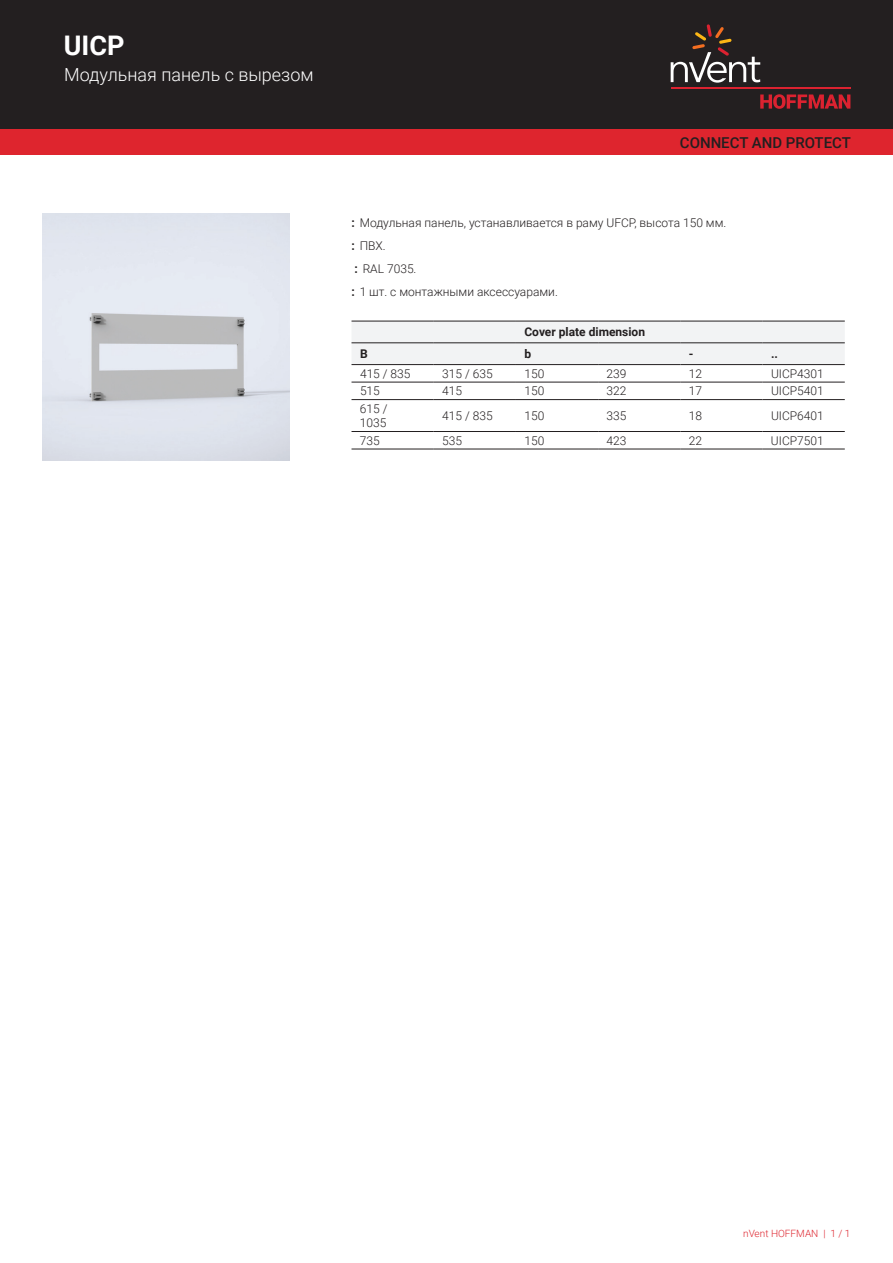
<style>
.page{position:relative;width:893px;height:1263px;background:#fff}
.page>*{position:absolute;margin:0;border:0;box-sizing:border-box;transform-origin:0 0}
.t1{font:700 27px "Roboto";color:#fff}
.t2{font:300 18px "Roboto";color:#fff}
.t3{font:500 15px "Roboto";color:#231f20}
.t4{font:300 12px/23px "Roboto";color:#231f20}
.t5{font:700 12px "Roboto";color:#231f20}
.t6{font:300 10.05px "Roboto";color:#de252e}
.s1{font-weight:700}
</style>
<div class="page">
<div style="left:0;top:0;width:893px;height:129px;background:#231f20"></div>
<svg style="left:760px;top:94px;width:90px;height:15px"></svg>
<hr style="left:671px;top:88px;width:179px;height:1px;background:#db2230">
<svg style="left:671px;top:24px;width:89px;height:59px"></svg>
<div style="left:0;top:129px;width:893px;height:26px;background:#de252e"></div>
<div style="left:351px;top:322px;width:494px;height:42px;background:#f2f3f4"></div>
<hr style="left:351px;top:321px;width:83px;height:1px;background:#231f20">
<hr style="left:434px;top:321px;width:82px;height:1px;background:#231f20">
<hr style="left:516px;top:321px;width:82px;height:1px;background:#231f20">
<hr style="left:598px;top:321px;width:82px;height:1px;background:#231f20">
<hr style="left:680px;top:321px;width:83px;height:1px;background:#231f20">
<hr style="left:763px;top:321px;width:82px;height:1px;background:#231f20">
<hr style="left:351px;top:382px;width:83px;height:1px;background:#231f20">
<hr style="left:434px;top:382px;width:82px;height:1px;background:#231f20">
<hr style="left:516px;top:382px;width:82px;height:1px;background:#231f20">
<hr style="left:598px;top:382px;width:82px;height:1px;background:#231f20">
<hr style="left:680px;top:382px;width:83px;height:1px;background:#231f20">
<hr style="left:763px;top:382px;width:82px;height:1px;background:#231f20">
<hr style="left:351px;top:399px;width:83px;height:1px;background:#231f20">
<hr style="left:434px;top:399px;width:82px;height:1px;background:#231f20">
<hr style="left:516px;top:399px;width:82px;height:1px;background:#231f20">
<hr style="left:598px;top:399px;width:82px;height:1px;background:#231f20">
<hr style="left:680px;top:399px;width:83px;height:1px;background:#231f20">
<hr style="left:763px;top:399px;width:82px;height:1px;background:#231f20">
<hr style="left:351px;top:431px;width:83px;height:1px;background:#231f20">
<hr style="left:434px;top:431px;width:82px;height:1px;background:#231f20">
<hr style="left:516px;top:431px;width:82px;height:1px;background:#231f20">
<hr style="left:598px;top:431px;width:82px;height:1px;background:#231f20">
<hr style="left:680px;top:431px;width:83px;height:1px;background:#231f20">
<hr style="left:763px;top:431px;width:82px;height:1px;background:#231f20">
<hr style="left:351px;top:449px;width:83px;height:1px;background:#231f20">
<hr style="left:434px;top:449px;width:82px;height:1px;background:#231f20">
<hr style="left:516px;top:449px;width:82px;height:1px;background:#231f20">
<hr style="left:598px;top:449px;width:82px;height:1px;background:#231f20">
<hr style="left:680px;top:449px;width:83px;height:1px;background:#231f20">
<hr style="left:763px;top:449px;width:82px;height:1px;background:#231f20">
<hr style="left:351px;top:343px;width:83px;height:1px;background:#231f20">
<hr style="left:434px;top:343px;width:82px;height:1px;background:#231f20">
<hr style="left:516px;top:343px;width:82px;height:1px;background:#231f20">
<hr style="left:598px;top:343px;width:82px;height:1px;background:#231f20">
<hr style="left:680px;top:343px;width:83px;height:1px;background:#231f20">
<hr style="left:763px;top:343px;width:82px;height:1px;background:#231f20">
<hr style="left:351px;top:364px;width:83px;height:1px;background:#231f20">
<hr style="left:434px;top:364px;width:82px;height:1px;background:#231f20">
<hr style="left:516px;top:364px;width:82px;height:1px;background:#231f20">
<hr style="left:598px;top:364px;width:82px;height:1px;background:#231f20">
<hr style="left:680px;top:364px;width:83px;height:1px;background:#231f20">
<hr style="left:763px;top:364px;width:82px;height:1px;background:#231f20">
<img style="left:43px;top:213px;width:246px;height:247px">
<h1 class="t1" style="left:64px;top:27px;width:62px">UICP</h1>
<h2 class="t2" style="left:64px;top:62px;width:251px">Модульная панель с вырезом</h2>
<p class="t3" style="left:680px;top:132px;width:173px">CONNECT AND PROTECT</p>
<p class="t4" style="left:351px;top:211px;width:376px"><span class="s1">:</span> Модульная панель, устанавливается в раму UFCP, высота 150 мм. <span class="s1">:</span> ПВХ.<br><span class="s1">:</span> RAL 7035.<br><span class="s1">:</span> 1 шт. с монтажными аксессуарами.</p>
<p class="t5" style="left:524px;top:324px;width:122px">Cover plate dimension</p>
<p class="t5" style="left:360px;top:345px;width:9px">B</p>
<p class="t5" style="left:524px;top:345px;width:8px">b</p>
<p class="t5" style="left:689px;top:345px;width:6px">-</p>
<p class="t5" style="left:771px;top:345px;width:8px">..</p>
<p class="t4" style="left:360px;top:362px;width:52px">415 / 835</p>
<p class="t4" style="left:442px;top:362px;width:52px">315 / 635</p>
<p class="t4" style="left:524px;top:362px;width:21px">150</p>
<p class="t4" style="left:607px;top:362px;width:21px">239</p>
<p class="t4" style="left:689px;top:362px;width:15px">12</p>
<p class="t4" style="left:771px;top:362px;width:54px">UICP4301</p>
<p class="t4" style="left:360px;top:379px;width:21px">515</p>
<p class="t4" style="left:442px;top:379px;width:21px">415</p>
<p class="t4" style="left:524px;top:379px;width:21px">150</p>
<p class="t4" style="left:607px;top:379px;width:21px">322</p>
<p class="t4" style="left:689px;top:379px;width:15px">17</p>
<p class="t4" style="left:771px;top:379px;width:54px">UICP5401</p>
<p class="t4" style="left:360px;top:401px;width:29px;line-height:14.4px">615 /<br>1035</p>
<p class="t4" style="left:442px;top:404px;width:52px">415 / 835</p>
<p class="t4" style="left:524px;top:404px;width:21px">150</p>
<p class="t4" style="left:607px;top:404px;width:21px">335</p>
<p class="t4" style="left:689px;top:404px;width:15px">18</p>
<p class="t4" style="left:771px;top:404px;width:54px">UICP6401</p>
<p class="t4" style="left:360px;top:429px;width:21px">735</p>
<p class="t4" style="left:442px;top:429px;width:21px">535</p>
<p class="t4" style="left:524px;top:429px;width:21px">150</p>
<p class="t4" style="left:607px;top:429px;width:21px">423</p>
<p class="t4" style="left:689px;top:429px;width:15px">22</p>
<p class="t4" style="left:771px;top:429px;width:54px">UICP7501</p>
<p class="t6" style="left:743px;top:1226px;width:109px">nVent HOFFMAN | 1 / 1</p>
</div>
